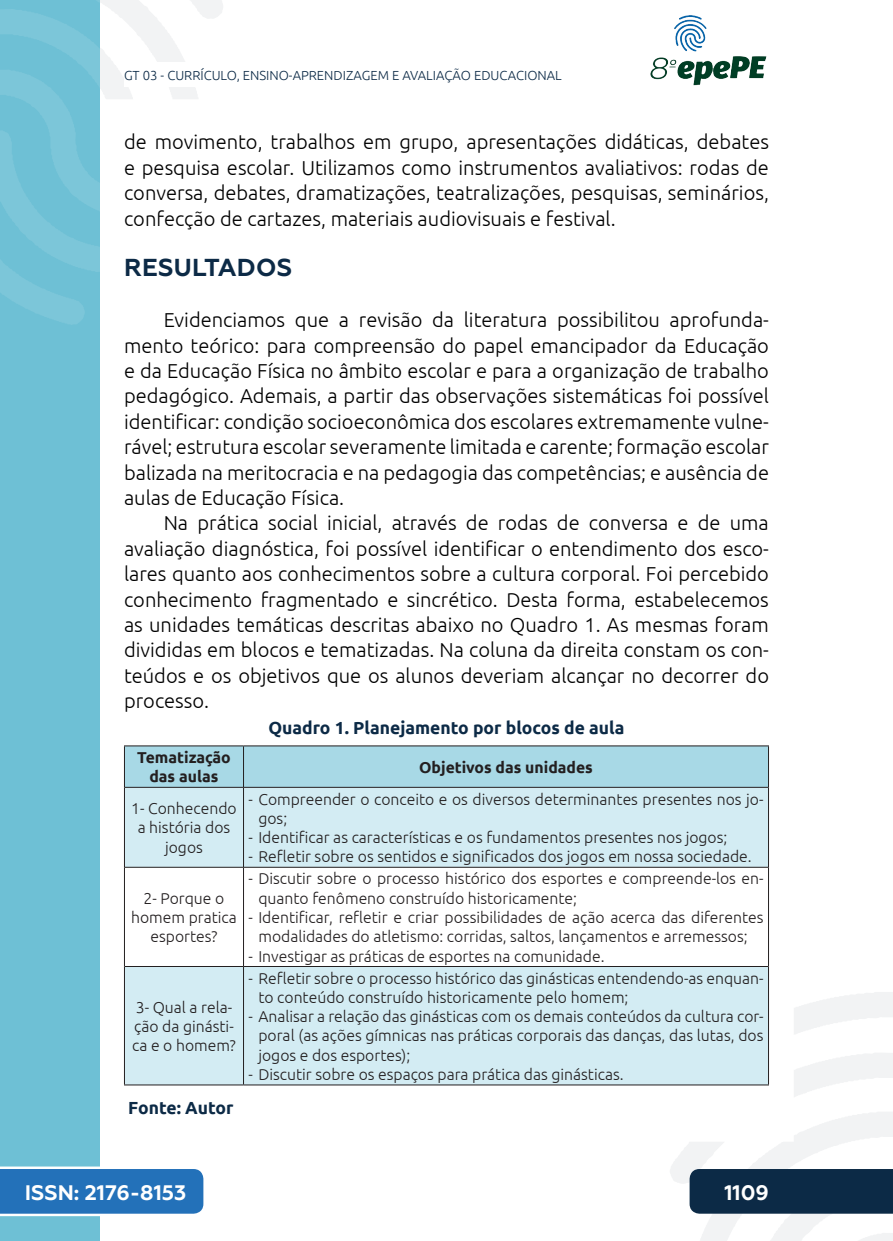
<style>
.page{position:relative;width:893px;height:1241px;background:#fff}
.page>*{position:absolute;margin:0;border:0;box-sizing:border-box;transform-origin:0 0}
._3_SUBTÍTULO{font:700 24.5px "Geometria";letter-spacing:.01em;color:#0c2a46}
.t1{font:700 21px "Geometria";color:#fff}
._5_CORPO{font:300 20.12px/25.4px "Ubuntu";color:#000;text-align:justify}
._10_LEGENDAS{font:700 17.5px "Ubuntu";color:#0c2a46}
.t2{font:300 15.75px/19.2px "Ubuntu";color:#231f20}
.t3{font:700 15.75px/19.2px "Ubuntu";color:#231f20;text-align:center}
.t4{font:300 13.12px "Ubuntu";color:#0c2a46}
</style>
<div class="page">
<svg style="left:669px;top:992px;width:224px;height:248px"></svg>
<svg style="left:99px;top:0;width:124px;height:324px"></svg>
<img style="left:650px;top:15px;width:117px;height:71px">
<div style="left:0;top:0;width:99px;height:1240px;background:#6ec0d5"></div>
<svg style="left:0;top:0;width:99px;height:325px"></svg>
<svg style="left:0;top:1166px;width:203px;height:49px;background:#367dbf"></svg>
<div style="left:690px;top:1168px;width:203px;height:45px;background:#0c2a46"></div>
<div style="left:124px;top:62px;width:516px;height:25px;background:#fff"></div>
<div style="left:125px;top:746px;width:643px;height:41px;background:#a8d9e6"></div>
<div style="left:125px;top:788px;width:643px;height:296px;background:#d3ecf3"></div>
<svg style="left:125px;top:867px;width:643px;height:99px"></svg>
<hr style="left:124px;top:745px;width:120px;height:1px;background:#231f20">
<hr style="left:124px;top:746px;width:1px;height:41px;background:#231f20">
<hr style="left:244px;top:745px;width:525px;height:1px;background:#231f20">
<hr style="left:768px;top:746px;width:1px;height:41px;background:#231f20">
<hr style="left:124px;top:787px;width:1px;height:80px;background:#231f20">
<hr style="left:768px;top:787px;width:1px;height:80px;background:#231f20">
<hr style="left:124px;top:867px;width:1px;height:99px;background:#231f20">
<hr style="left:768px;top:867px;width:1px;height:99px;background:#231f20">
<hr style="left:124px;top:966px;width:1px;height:118px;background:#231f20">
<hr style="left:768px;top:966px;width:1px;height:118px;background:#231f20">
<hr style="left:124px;top:1084px;width:120px;height:1px;background:#231f20">
<hr style="left:244px;top:1084px;width:525px;height:1px;background:#231f20">
<hr style="left:243px;top:746px;width:1px;height:41px;background:#231f20">
<hr style="left:125px;top:787px;width:119px;height:1px;background:#231f20">
<hr style="left:244px;top:787px;width:524px;height:1px;background:#231f20">
<hr style="left:243px;top:787px;width:1px;height:79px;background:#231f20">
<hr style="left:125px;top:866px;width:119px;height:1px;background:#231f20">
<hr style="left:244px;top:866px;width:524px;height:1px;background:#231f20">
<hr style="left:243px;top:867px;width:1px;height:99px;background:#231f20">
<hr style="left:125px;top:966px;width:119px;height:1px;background:#231f20">
<hr style="left:244px;top:966px;width:524px;height:1px;background:#231f20">
<hr style="left:243px;top:966px;width:1px;height:118px;background:#231f20">
<p class="t4" style="left:124px;top:67px;width:439px">GT 03 - CURRÍCULO, ENSINO-APRENDIZAGEM E AVALIAÇÃO EDUCACIONAL</p>
<p class="_5_CORPO" style="left:124px;top:129px;width:646px">de movimento, trabalhos em grupo, apresentações didáticas, debates e pesquisa escolar. Utilizamos como instrumentos avaliativos: rodas de conversa, debates, dramatizações, teatralizações, pesquisas, seminários, confecção de cartazes, materiais audiovisuais e festival.</p>
<p class="_3_SUBTÍTULO" style="left:124px;top:253px;width:170px">RESULTADOS</p>
<p class="_5_CORPO" style="left:124px;top:307px;width:646px;text-indent:40px">Evidenciamos que a revisão da literatura possibilitou aprofunda&shy;mento teórico: para compreensão do papel emancipador da Educação e da Educação Física no âmbito escolar e para a organização de trabalho pedagógico. Ademais, a partir das observações sistemáticas foi possível identificar: condição socioeconômica dos escolares extremamente vulne&shy;rável; estrutura escolar severamente limitada e carente; formação escolar balizada na meritocracia e na pedagogia das competências; e ausência de aulas de Educação Física.</p>
<p class="_5_CORPO" style="left:124px;top:510px;width:646px;text-indent:40px">Na prática social inicial, através de rodas de conversa e de uma avaliação diagnóstica, foi possível identificar o entendimento dos esco&shy;lares quanto aos conhecimentos sobre a cultura corporal. Foi percebido conhecimento fragmentado e sincrético. Desta forma, estabelecemos as unidades temáticas descritas abaixo no Quadro 1. As mesmas foram divididas em blocos e tematizadas. Na coluna da direita constam os con&shy;teúdos e os objetivos que os alunos deveriam alcançar no decorrer do processo.</p>
<p class="_10_LEGENDAS" style="left:268px;top:716px;width:358px">Quadro 1. Planejamento por blocos de aula</p>
<p class="t3" style="left:137px;top:747px;width:95px">Tematização das aulas</p>
<p class="t3" style="left:419px;top:757px;width:175px">Objetivos das unidades</p>
<p class="t2" style="left:131px;top:798px;width:107px;text-align:center">1- Conhecendo a história dos jogos</p>
<p class="t2" style="left:258px;top:788px;width:507px;text-indent:-10px">- Compreender o conceito e os diversos determinantes presentes nos jo&shy;gos;</p>
<p class="t2" style="left:248px;top:827px;width:480px">- Identificar as características e os fundamentos presentes nos jogos;</p>
<p class="t2" style="left:248px;top:846px;width:505px">- Refletir sobre os sentidos e significados dos jogos em nossa sociedade.</p>
<p class="t2" style="left:131px;top:888px;width:107px;text-align:center">2- Porque o homem pratica esportes?</p>
<p class="t2" style="left:132px;top:996px;width:105px">3- Qual a rela&shy;ção da ginásti&shy;ca e o homem?</p>
<p class="_10_LEGENDAS" style="left:128px;top:1097px;width:107px">Fonte: Autor</p>
<p class="t2" style="left:258px;top:868px;width:507px;text-indent:-10px">- Discutir sobre o processo histórico dos esportes e compreende-los en&shy;quanto fenômeno construído historicamente;</p>
<p class="t2" style="left:248px;top:907px;width:517px;text-align:center">- Identificar, refletir e criar possibilidades de ação acerca das diferentes modalidades do atletismo: corridas, saltos, lançamentos e arremessos;</p>
<p class="t2" style="left:248px;top:945px;width:358px">- Investigar as práticas de esportes na comunidade.</p>
<p class="t2" style="left:258px;top:967px;width:507px;text-indent:-10px">- Refletir sobre o processo histórico das ginásticas entendendo-as enquan&shy;to conteúdo construído historicamente pelo homem;</p>
<p class="t2" style="left:258px;top:1006px;width:507px;text-align:justify;text-indent:-10px">- Analisar a relação das ginásticas com os demais conteúdos da cultura cor&shy;poral (as ações gímnicas nas práticas corporais das danças, das lutas, dos jogos e dos esportes);</p>
<p class="t2" style="left:248px;top:1064px;width:377px">- Discutir sobre os espaços para prática das ginásticas.</p>
<p class="t1" style="left:25px;top:1179px;width:163px">ISSN: 2176-8153</p>
<p class="t1" style="left:724px;top:1179px;width:46px">1109</p>
</div>
